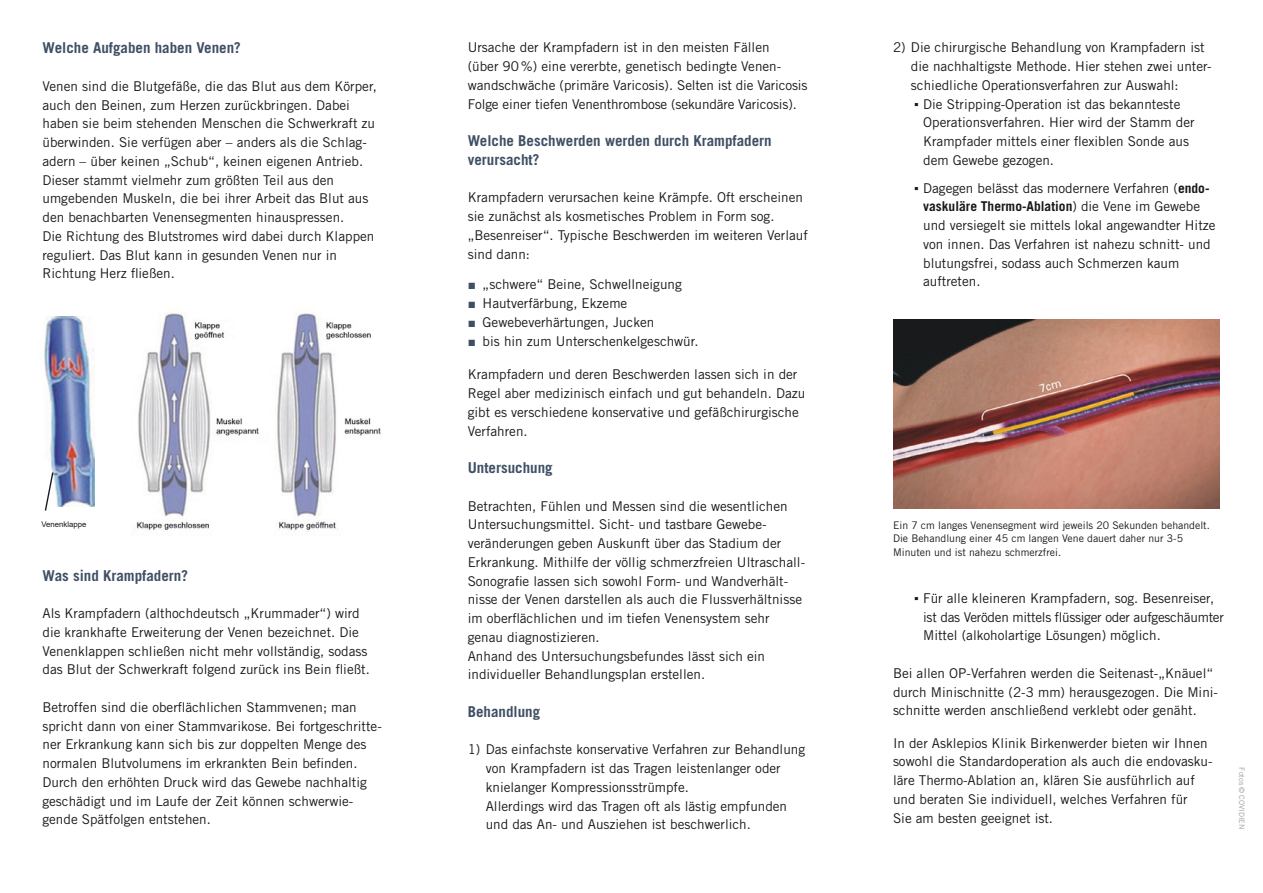
<style>
.page{position:relative;width:1263px;height:893px;background:#fff}
.page>*{position:absolute;margin:0;border:0;box-sizing:border-box;transform-origin:0 0}
.t1{font:700 15px/18.8px "Trade Gothic LT Std";color:#3f4f64}
.t2{font:13.5px/18.8px "Trade Gothic LT Std";color:#1a171c}
.t3{font:10.5px/13.5px "Trade Gothic LT Std";color:#1a171c}
.t4{font:7.8px "Arial";color:#1a171c}
.t5{font:7.5px "Trade Gothic LT Std";color:#9d9ea0}
.s1{font-family:"Arial"}
.s2{font-weight:700}
.s3{font-family:"Arial";color:#3f4f64}
</style>
<div class="page">
<img style="left:134px;top:313px;width:247px;height:219px">
<img style="left:44px;top:317px;width:50px;height:189px">
<svg style="left:44px;top:471px;width:10px;height:40px"></svg>
<img style="left:893px;top:320px;width:326px;height:188px">
<p class="t1" style="left:42px;top:38px;width:200px">Welche Aufgaben haben Venen?</p>
<p class="t2" style="left:42px;top:77px;width:336px">Venen sind die Blutgefäße, die das Blut aus dem Körper, auch den Beinen, zum Herzen zurückbringen. Dabei haben sie beim stehenden Menschen die Schwerkraft zu überwinden. Sie verfügen aber – anders als die Schlag&shy;adern – über keinen „Schub“, keinen eigenen Antrieb.<br>Dieser stammt vielmehr zum größten Teil aus den umgebenden Muskeln, die bei ihrer Arbeit das Blut aus den benachbarten Venensegmenten hinauspressen.<br>Die Richtung des Blutstromes wird dabei durch Klappen reguliert. Das Blut kann in gesunden Venen nur in Richtung Herz fließen.</p>
<p class="t2" style="left:911px;top:38px;width:302px;text-indent:-18px">2) Die chirurgische Behandlung von Krampfadern ist die nachhaltigste Methode. Hier stehen zwei unter&shy;schiedliche Operationsverfahren zur Auswahl:</p>
<p class="t2" style="left:923px;top:94px;width:273px;text-indent:-9px"><span class="s1">▪</span> Die Stripping-Operation ist das bekannteste Operationsverfahren. Hier wird der Stamm der Krampfader mittels einer flexiblen Sonde aus dem Gewebe gezogen.</p>
<p class="t2" style="left:923px;top:178px;width:294px;text-indent:-9px"><span class="s1">▪</span> Dagegen belässt das modernere Verfahren (<span class="s2">endo&shy;vaskuläre Thermo-Ablation</span>) die Vene im Gewebe und versiegelt sie mittels lokal angewandter Hitze von innen. Das Verfahren ist nahezu schnitt- und blutungsfrei, sodass auch Schmerzen kaum auftreten.</p>
<p class="t2" style="left:468px;top:38px;width:341px">Ursache der Krampfadern ist in den meisten Fällen<br>(über 90%) eine vererbte, genetisch bedingte Venen&shy;wandschwäche (primäre Varicosis). Selten ist die Varicosis Folge einer tiefen Venenthrombose (sekundäre Varicosis).</p>
<p class="t1" style="left:468px;top:131px;width:305px">Welche Beschwerden werden durch Krampfadern verursacht?</p>
<p class="t2" style="left:468px;top:188px;width:342px">Krampfadern verursachen keine Krämpfe. Oft erscheinen sie zunächst als kosmetisches Problem in Form sog. „Besenreiser“. Typische Beschwerden im weiteren Verlauf sind dann:</p>
<p class="t2" style="left:468px;top:275px;width:216px"><span class="s3">■</span> „schwere“ Beine, Schwellneigung</p>
<p class="t2" style="left:468px;top:294px;width:161px"><span class="s3">■</span> Hautverfärbung, Ekzeme</p>
<p class="t2" style="left:468px;top:312px;width:188px"><span class="s3">■</span> Gewebeverhärtungen, Jucken</p>
<p class="t2" style="left:468px;top:331px;width:232px"><span class="s3">■</span> bis hin zum Unterschenkelgeschwür.</p>
<p class="t2" style="left:468px;top:365px;width:339px">Krampfadern und deren Beschwerden lassen sich in der Regel aber medizinisch einfach und gut behandeln. Dazu gibt es verschiedene konservative und gefäßchirurgische Verfahren.</p>
<p class="t1" style="left:468px;top:458px;width:86px">Untersuchung</p>
<p class="t2" style="left:468px;top:496px;width:339px">Betrachten, Fühlen und Messen sind die wesentlichen Untersuchungsmittel. Sicht- und tastbare Gewebe&shy;veränderungen geben Auskunft über das Stadium der Erkrankung. Mithilfe der völlig schmerzfreien Ultraschall-Sonografie lassen sich sowohl Form- und Wandverhält&shy;nisse der Venen darstellen als auch die Flussverhältnisse im oberflächlichen und im tiefen Venensystem sehr genau diagnostizieren.<br>Anhand des Untersuchungsbefundes lässt sich ein individueller Behandlungsplan erstellen.</p>
<p class="t1" style="left:468px;top:702px;width:74px">Behandlung</p>
<p class="t2" style="left:486px;top:740px;width:321px;text-indent:-18px">1) Das einfachste konservative Verfahren zur Behandlung von Krampfadern ist das Tragen leistenlanger oder knielanger Kompressionsstrümpfe.<br>Allerdings wird das Tragen oft als lästig empfunden und das An- und Ausziehen ist beschwerlich.</p>
<p class="t4" style="left:41px;top:519px;width:47px">Venenklappe</p>
<p class="t3" style="left:893px;top:518px;width:318px">Ein 7 cm langes Venensegment wird jeweils 20 Sekunden behandelt.<br>Die Behandlung einer 45 cm langen Vene dauert daher nur 3-5<br>Minuten und ist nahezu schmerzfrei.</p>
<p class="t1" style="left:42px;top:566px;width:147px">Was sind Krampfadern?</p>
<p class="t2" style="left:42px;top:604px;width:329px">Als Krampfadern (althochdeutsch „Krummader“) wird die krankhafte Erweiterung der Venen bezeichnet. Die Venenklappen schließen nicht mehr vollständig, sodass das Blut der Schwerkraft folgend zurück ins Bein fließt.</p>
<p class="t2" style="left:42px;top:698px;width:341px">Betroffen sind die oberflächlichen Stammvenen; man spricht dann von einer Stammvarikose. Bei fortgeschritte&shy;ner Erkrankung kann sich bis zur doppelten Menge des normalen Blutvolumens im erkrankten Bein befinden.<br>Durch den erhöhten Druck wird das Gewebe nachhaltig geschädigt und im Laufe der Zeit können schwerwie&shy;gende Spätfolgen entstehen.</p>
<p class="t2" style="left:923px;top:588px;width:302px;text-indent:-9px"><span class="s1">▪</span> Für alle kleineren Krampfadern, sog. Besenreiser, ist das Veröden mittels flüssiger oder aufgeschäumter<br>Mittel (alkoholartige Lösungen) möglich.</p>
<p class="t2" style="left:893px;top:663px;width:327px">Bei allen OP-Verfahren werden die Seitenast-„Knäuel“ durch Minischnitte (2-3 mm) herausgezogen. Die Mini&shy;schnitte werden anschließend verklebt oder genäht.</p>
<p class="t2" style="left:893px;top:733px;width:321px">In der Asklepios Klinik Birkenwerder bieten wir Ihnen sowohl die Standardoperation als auch die endovasku&shy;läre Thermo-Ablation an, klären Sie ausführlich auf und beraten Sie individuell, welches Verfahren für<br>Sie am besten geeignet ist.</p>
<p class="t5" style="left:1246px;top:767px;width:63px;rotate:90deg">Fotos © COVIDIEN</p>
</div>
